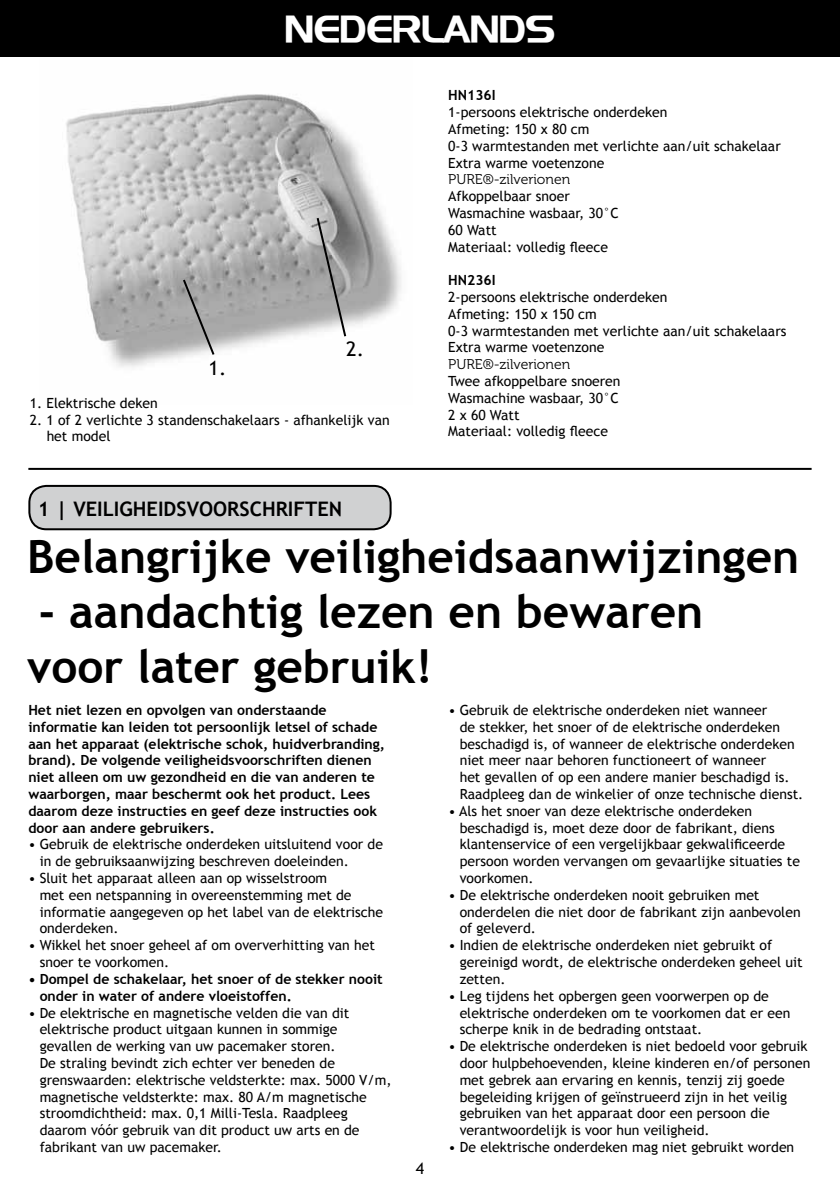
<style>
.page{position:relative;width:840px;height:1191px;background:#fff}
.page>*{position:absolute;margin:0;border:0;box-sizing:border-box;transform-origin:0 0}
.t1{font:700 46px/55.2px "Trebuchet MS";color:#000}
.t2{font:36px "Longview";color:#fff}
.t3{font:700 20px "Trebuchet MS";color:#000}
.t4{font:20px "Trebuchet MS";color:#000}
.t5{font:16px "Trebuchet MS";color:#000}
.t6{font:14px/16.8px "Trebuchet MS";color:#000}
.t7{font:700 14px/16.8px "Trebuchet MS";color:#000}
.t8{font:14px "Museo 300";color:#000}
</style>
<div class="page">
<img style="left:66px;top:94px;width:335px;height:273px">
<div style="left:0;top:0;width:839px;height:57px;background:#000"></div>
<hr style="left:28px;top:468px;width:783px;height:2px;background:#000">
<div style="left:29px;top:486px;width:361px;height:43px;background:#d0d1d2;border-radius:17px"></div>
<div style="left:28px;top:485px;width:363px;height:45px;border:2px solid #000;border-radius:17px"></div>
<svg style="left:315px;top:216px;width:32px;height:122px;background:#a1a1a1"></svg>
<svg style="left:181px;top:277px;width:35px;height:80px;background:#a6a6a6"></svg>
<h2 class="t2" style="left:285px;top:7px;width:271px">NEDERLANDS</h2>
<h3 class="t4" style="left:208px;top:356px;width:19px">1.</h3>
<h3 class="t4" style="left:346px;top:337px;width:19px">2.</h3>
<p class="t6" style="left:30px;top:394px;width:129px">1. Elektrische deken</p>
<p class="t6" style="left:47px;top:411px;width:344px;text-indent:-17px">2. 1 of 2 verlichte 3 standenschakelaars - afhankelijk van het model</p>
<h3 class="t3" style="left:38px;top:496px;width:305px">1 | veiligheidsvoorschriften</h3>
<p class="t7" style="left:448px;top:87px;width:47px">HN136I</p>
<p class="t6" style="left:448px;top:104px;width:334px">1-persoons elektrische onderdeken<br>Afmeting: 150 x 80 cm<br>0-3 warmtestanden met verlichte aan/uit schakelaar Extra warme voetenzone</p>
<p class="t8" style="left:448px;top:172px;width:123px">PURE®-zilverionen</p>
<p class="t6" style="left:448px;top:188px;width:171px">Afkoppelbaar snoer<br>Wasmachine wasbaar, 30°C<br>60 Watt<br>Materiaal: volledig fleece</p>
<p class="t7" style="left:448px;top:272px;width:47px">HN236I</p>
<p class="t6" style="left:448px;top:289px;width:339px">2-persoons elektrische onderdeken<br>Afmeting: 150 x 150 cm<br>0-3 warmtestanden met verlichte aan/uit schakelaars Extra warme voetenzone</p>
<p class="t8" style="left:448px;top:357px;width:123px">PURE®-zilverionen</p>
<p class="t6" style="left:448px;top:373px;width:174px">Twee afkoppelbare snoeren<br>Wasmachine wasbaar, 30°C<br>2 x 60 Watt<br>Materiaal: volledig fleece</p>
<h1 class="t1" style="left:27px;top:529px;width:773px">Belangrijke veiligheidsaanwijzingen</h1>
<h1 class="t1" style="left:27px;top:584px;width:677px">- aandachtig lezen en bewaren voor later gebruik!</h1>
<p class="t7" style="left:28px;top:701px;width:358px">Het niet lezen en opvolgen van onderstaande informatie kan leiden tot persoonlijk letsel of schade aan het apparaat (elektrische schok, huidverbranding, brand). De volgende veiligheidsvoorschriften dienen niet alleen om uw gezondheid en die van anderen te waarborgen, maar beschermt ook het product. Lees daarom deze instructies en geef deze instructies ook door aan andere gebruikers.</p>
<p class="t6" style="left:40px;top:836px;width:344px;text-indent:-11px">• Gebruik de elektrische onderdeken uitsluitend voor de in de gebruiksaanwijzing beschreven doeleinden.</p>
<p class="t6" style="left:40px;top:870px;width:344px;text-indent:-11px">• Sluit het apparaat alleen aan op wisselstroom<br>met een netspanning in overeenstemming met de informatie aangegeven op het label van de elektrische onderdeken.</p>
<p class="t6" style="left:40px;top:937px;width:336px;text-indent:-11px">• Wikkel het snoer geheel af om oververhitting van het snoer te voorkomen.</p>
<p class="t7" style="left:40px;top:970px;width:344px;text-indent:-11px">• Dompel de schakelaar, het snoer of de stekker nooit onder in water of andere vloeistoffen.</p>
<p class="t6" style="left:40px;top:1004px;width:353px;text-indent:-11px">• De elektrische en magnetische velden die van dit elektrische product uitgaan kunnen in sommige gevallen de werking van uw pacemaker storen.<br>De straling bevindt zich echter ver beneden de grenswaarden: elektrische veldsterkte: max. 5000 V/m, magnetische veldsterkte: max. 80 A/m magnetische stroomdichtheid: max. 0,1 Milli-Tesla. Raadpleeg daarom vóór gebruik van dit product uw arts en de fabrikant van uw pacemaker.</p>
<p class="t5" style="left:415px;top:1159px;width:10px">4</p>
<p class="t6" style="left:459px;top:702px;width:345px;text-indent:-11px">• Gebruik de elektrische onderdeken niet wanneer<br>de stekker, het snoer of de elektrische onderdeken beschadigd is, of wanneer de elektrische onderdeken niet meer naar behoren functioneert of wanneer<br>het gevallen of op een andere manier beschadigd is.<br>Raadpleeg dan de winkelier of onze technische dienst.</p>
<p class="t6" style="left:459px;top:802px;width:342px;text-indent:-11px">• Als het snoer van deze elektrische onderdeken beschadigd is, moet deze door de fabrikant, diens klantenservice of een vergelijkbaar gekwalificeerde persoon worden vervangen om gevaarlijke situaties te voorkomen.</p>
<p class="t6" style="left:459px;top:886px;width:342px;text-indent:-11px">• De elektrische onderdeken nooit gebruiken met onderdelen die niet door de fabrikant zijn aanbevolen of geleverd.</p>
<p class="t6" style="left:459px;top:937px;width:344px;text-indent:-11px">• Indien de elektrische onderdeken niet gebruikt of gereinigd wordt, de elektrische onderdeken geheel uit zetten.</p>
<p class="t6" style="left:459px;top:987px;width:332px;text-indent:-11px">• Leg tijdens het opbergen geen voorwerpen op de elektrische onderdeken om te voorkomen dat er een scherpe knik in de bedrading ontstaat.</p>
<p class="t6" style="left:459px;top:1038px;width:352px;text-indent:-11px">• De elektrische onderdeken is niet bedoeld voor gebruik door hulpbehoevenden, kleine kinderen en/of personen met gebrek aan ervaring en kennis, tenzij zij goede begeleiding krijgen of geïnstrueerd zijn in het veilig gebruiken van het apparaat door een persoon die verantwoordelijk is voor hun veiligheid.</p>
<p class="t6" style="left:448px;top:1138px;width:347px">• De elektrische onderdeken mag niet gebruikt worden</p>
</div>
